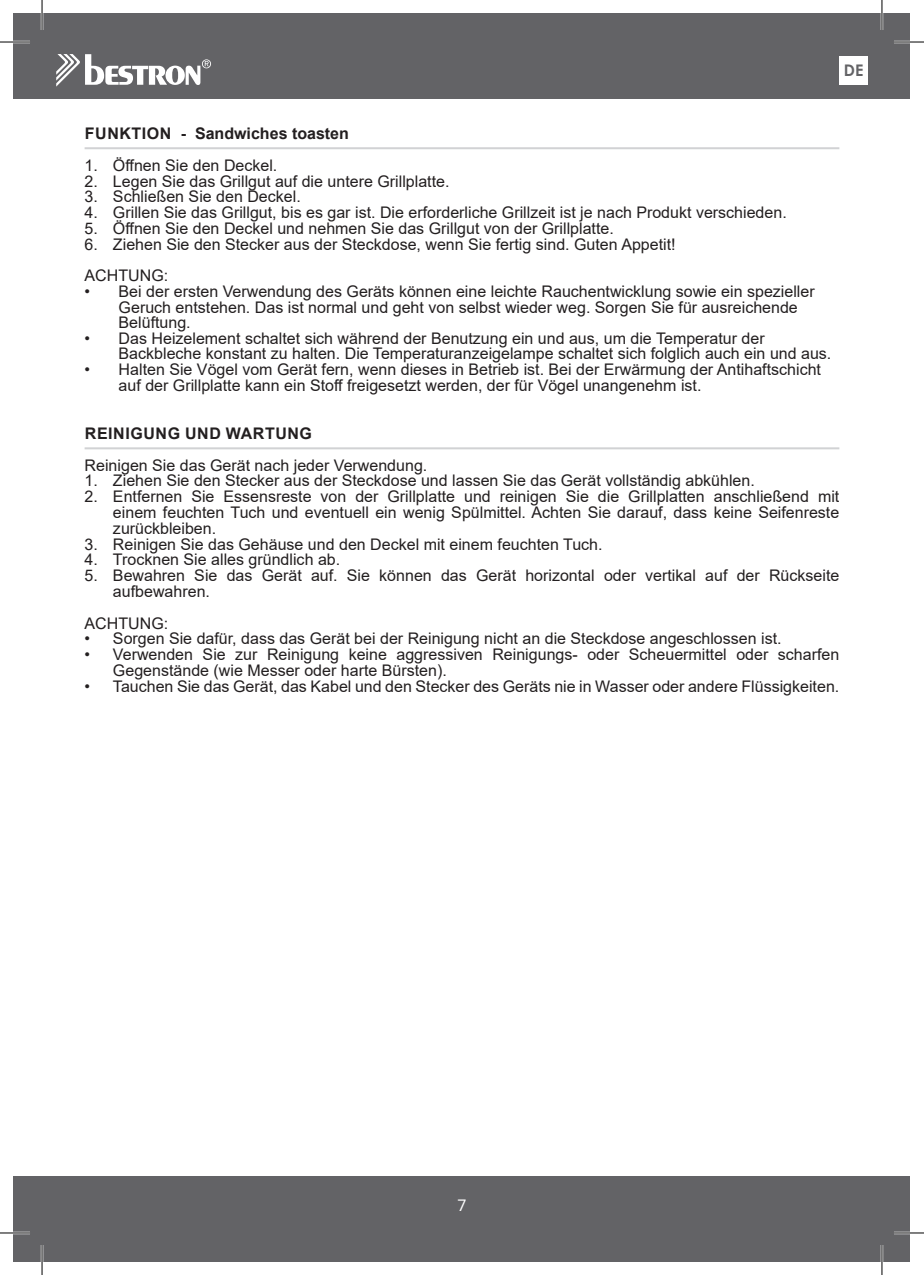
<style>
.page{position:relative;width:924px;height:1275px;background:#fff}
.page>*{position:absolute;margin:0;border:0;box-sizing:border-box;transform-origin:0 0}
.t1{font:16px/15.8px "Arial";color:#231f20}
.t2{font:700 16px "Arial";color:#231f20}
.t3{font:700 16px "Arial";letter-spacing:.035em;color:#231f20}
.t4{font:700 16px "Century Gothic";color:#636366}
.t5{font:16px "Roboto";color:#fff}
</style>
<div class="page">
<div style="left:14px;top:14px;width:895px;height:85px;background:#636366"></div>
<div style="left:14px;top:1176px;width:895px;height:85px;background:#636366"></div>
<svg style="left:56px;top:54px;width:155px;height:33px"></svg>
<div style="left:839px;top:56px;width:28px;height:29px;background:#fff"></div>
<hr style="left:85px;top:147px;width:754px;height:2px;background:#d1d2d4">
<hr style="left:85px;top:447px;width:754px;height:2px;background:#d1d2d4">
<hr style="left:0;top:41px;width:30px;height:2px;background:#fff">
<hr style="left:893px;top:41px;width:30px;height:2px;background:#fff">
<hr style="left:0;top:1231px;width:30px;height:3px;background:#fff">
<hr style="left:893px;top:1231px;width:30px;height:3px;background:#fff">
<hr style="left:41px;top:0;width:2px;height:30px;background:#fff">
<hr style="left:41px;top:1245px;width:2px;height:30px;background:#fff">
<hr style="left:880px;top:0;width:2px;height:30px;background:#fff">
<hr style="left:880px;top:1245px;width:2px;height:30px;background:#fff">
<hr style="left:0;top:42px;width:30px;height:1px;background:#000">
<hr style="left:893px;top:42px;width:30px;height:1px;background:#000">
<hr style="left:0;top:1232px;width:30px;height:1px;background:#000">
<hr style="left:893px;top:1232px;width:30px;height:1px;background:#000">
<hr style="left:42px;top:0;width:1px;height:30px;background:#000">
<hr style="left:42px;top:1245px;width:1px;height:30px;background:#000">
<hr style="left:881px;top:0;width:1px;height:30px;background:#000">
<hr style="left:881px;top:1245px;width:1px;height:30px;background:#000">
<p class="t4" style="left:843px;top:58px;width:21px">DE</p>
<p class="t2" style="left:85px;top:122px;width:265px">FUNKTION - Sandwiches toasten</p>
<p class="t1" style="left:85px;top:157px;width:194px">1. Öffnen Sie den Deckel.</p>
<p class="t1" style="left:85px;top:173px;width:366px">2. Legen Sie das Grillgut auf die untere Grillplatte.</p>
<p class="t1" style="left:85px;top:189px;width:217px">3. Schließen Sie den Deckel.</p>
<p class="t1" style="left:85px;top:204px;width:703px">4. Grillen Sie das Grillgut, bis es gar ist. Die erforderliche Grillzeit ist je nach Produkt verschieden.</p>
<p class="t1" style="left:85px;top:220px;width:530px">5. Öffnen Sie den Deckel und nehmen Sie das Grillgut von der Grillplatte.</p>
<p class="t1" style="left:85px;top:228px;width:592px;line-height:31.6px">6. Ziehen Sie den Stecker aus der Steckdose, wenn Sie fertig sind. Guten Appetit!<br>ACHTUNG:</p>
<p class="t1" style="left:119px;top:283px;width:697px;text-indent:-34px">• Bei der ersten Verwendung des Geräts können eine leichte Rauchentwicklung sowie ein spezieller<br>Geruch entstehen. Das ist normal und geht von selbst wieder weg. Sorgen Sie für ausreichende<br>Belüftung.</p>
<p class="t1" style="left:119px;top:330px;width:714px;text-indent:-34px">• Das Heizelement schaltet sich während der Benutzung ein und aus, um die Temperatur der<br>Backbleche konstant zu halten. Die Temperaturanzeigelampe schaltet sich folglich auch ein und aus.</p>
<p class="t1" style="left:119px;top:361px;width:703px;text-indent:-34px">• Halten Sie Vögel vom Gerät fern, wenn dieses in Betrieb ist. Bei der Erwärmung der Antihaftschicht auf der Grillplatte kann ein Stoff freigesetzt werden, der für Vögel unangenehm ist.</p>
<p class="t3" style="left:85px;top:422px;width:228px">REINIGUNG UND WARTUNG</p>
<p class="t1" style="left:85px;top:457px;width:344px">Reinigen Sie das Gerät nach jeder Verwendung.</p>
<p class="t1" style="left:85px;top:473px;width:671px">1. Ziehen Sie den Stecker aus der Steckdose und lassen Sie das Gerät vollständig abkühlen.</p>
<p class="t1" style="left:113px;top:488px;width:727px;text-align:justify;text-indent:-28px">2. Entfernen Sie Essensreste von der Grillplatte und reinigen Sie die Grillplatten anschließend mit einem feuchten Tuch und eventuell ein wenig Spülmittel. Achten Sie darauf, dass keine Seifenreste zurückbleiben.</p>
<p class="t1" style="left:85px;top:536px;width:519px">3. Reinigen Sie das Gehäuse und den Deckel mit einem feuchten Tuch.</p>
<p class="t1" style="left:85px;top:552px;width:257px">4. Trocknen Sie alles gründlich ab.</p>
<p class="t1" style="left:113px;top:567px;width:727px;text-indent:-28px">5. Bewahren Sie das Gerät auf. Sie können das Gerät horizontal oder vertikal auf der Rückseite aufbewahren.</p>
<p class="t1" style="left:85px;top:615px;width:85px">ACHTUNG:</p>
<p class="t1" style="left:85px;top:631px;width:698px">• Sorgen Sie dafür, dass das Gerät bei der Reinigung nicht an die Steckdose angeschlossen ist.</p>
<p class="t1" style="left:113px;top:646px;width:727px;text-indent:-28px">• Verwenden Sie zur Reinigung keine aggressiven Reinigungs- oder Scheuermittel oder scharfen<br>Gegenstände (wie Messer oder harte Bürsten).</p>
<p class="t1" style="left:85px;top:678px;width:755px">• Tauchen Sie das Gerät, das Kabel und den Stecker des Geräts nie in Wasser oder andere Flüssigkeiten.</p>
<p class="t5" style="left:457px;top:1193px;width:10px">7</p>
</div>
